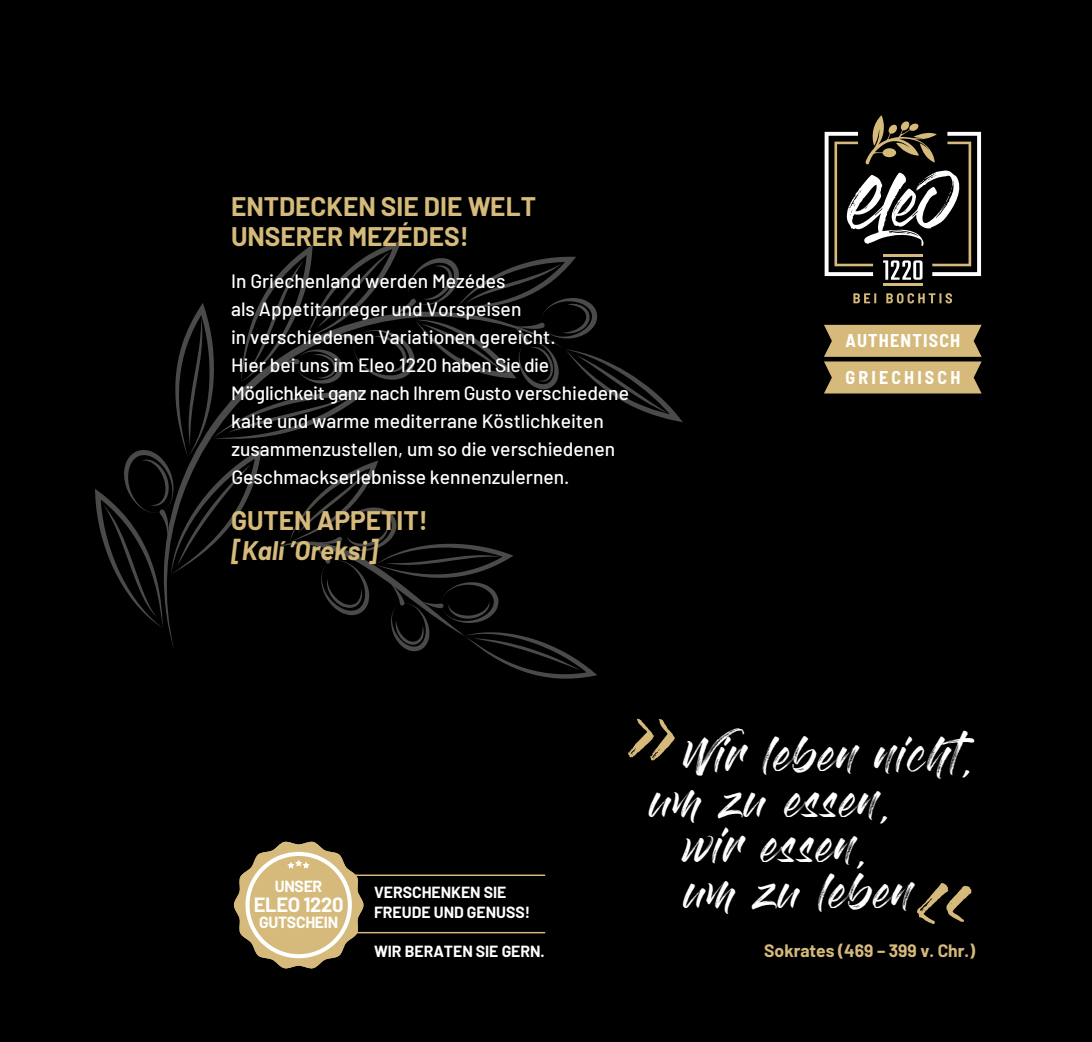
<style>
.page{position:relative;width:1092px;height:1042px;background:#fff}
.page>*{position:absolute;margin:0;border:0;box-sizing:border-box;transform-origin:0 0}
.t1{font:78.75px "Gloss And Bloom";color:#d6ba7b}
.t2{font:35px "Gloss And Bloom";letter-spacing:.035em;color:#fff}
.t3{font:700 26.25px/29.8px "Barlow";color:#d6ba7b}
.t4{font:italic 700 26.25px "Barlow";color:#d6ba7b}
.t5{font:700 20.12px "Barlow";letter-spacing:-.015em;color:#fff}
.t6{font:500 19.25px/28px "Barlow";color:#fff}
.t7{font:700 semi-condensed 18.03px/36.6px "Barlow";letter-spacing:.065em;color:#fff}
.t8{font:700 17.5px "Barlow";color:#d6ba7b}
.t9{font:700 15.75px/19.8px "Barlow";color:#fff}
</style>
<div class="page">
<div style="left:0;top:0;width:1091px;height:1042px;background:#000"></div>
<svg style="left:853px;top:293px;width:23px;height:10px"></svg>
<svg style="left:886px;top:293px;width:65px;height:10px"></svg>
<hr style="left:883px;top:283px;width:39px;height:3px;background:#d6ba7b">
<svg style="left:824px;top:115px;width:156px;height:165px"></svg>
<svg style="left:824px;top:325px;width:157px;height:68px;background:#bea56d"></svg>
<svg style="left:95px;top:241px;width:588px;height:437px"></svg>
<hr style="left:307px;top:874px;width:238px;height:2px;background:#d6ba7b">
<hr style="left:307px;top:932px;width:238px;height:1px;background:#d6ba7b">
<svg style="left:234px;top:842px;width:129px;height:126px"></svg>
<h3 class="t3" style="left:231px;top:190px;width:306px">ENTDECKEN SIE DIE WELT<br>UNSERER MEZÉDES!</h3>
<p class="t6" style="left:231px;top:266px;width:399px">In Griechenland werden Mezédes<br>als Appetitanreger und Vorspeisen<br>in verschiedenen Variationen gereicht.<br>Hier bei uns im Eleo 1220 haben Sie die Möglichkeit ganz nach Ihrem Gusto verschiedene kalte und warme mediterrane Köstlichkeiten zusammenzustellen, um so die verschiedenen Geschmackserlebnisse kennenzulernen.</p>
<h3 class="t3" style="left:231px;top:503px;width:198px">GUTEN APPETIT!</h3>
<h3 class="t4" style="left:231px;top:531px;width:148px">[Kalí ’Oreksi]</h3>
<p class="t7" style="left:845px;top:321px;width:116px">AUTHENTISCH<br>GRIECHISCH</p>
<p class="t9" style="left:275px;top:875px;width:49px">UNSER</p>
<p class="t5" style="left:254px;top:889px;width:91px">ELEO 1220</p>
<p class="t9" style="left:259px;top:911px;width:81px">GUTSCHEIN</p>
<p class="t9" style="left:374px;top:881px;width:157px">VERSCHENKEN SIE<br>FREUDE UND GENUSS!</p>
<p class="t9" style="left:374px;top:940px;width:172px">WIR BERATEN SIE GERN.</p>
<h1 class="t1" style="left:624px;top:694px;width:50px">»</h1>
<h2 class="t2" style="left:684px;top:739px;width:299px">Wir leben nicht,</h2>
<h2 class="t2" style="left:649px;top:784px;width:242px">um zu essen,</h2>
<h2 class="t2" style="left:683px;top:830px;width:184px">wir essen,</h2>
<h2 class="t2" style="left:683px;top:875px;width:229px">um zu leben</h2>
<h1 class="t1" style="left:919px;top:860px;width:56px">«</h1>
<p class="t8" style="left:764px;top:937px;width:212px">Sokrates (469 – 399 v. Chr.)</p>
</div>
